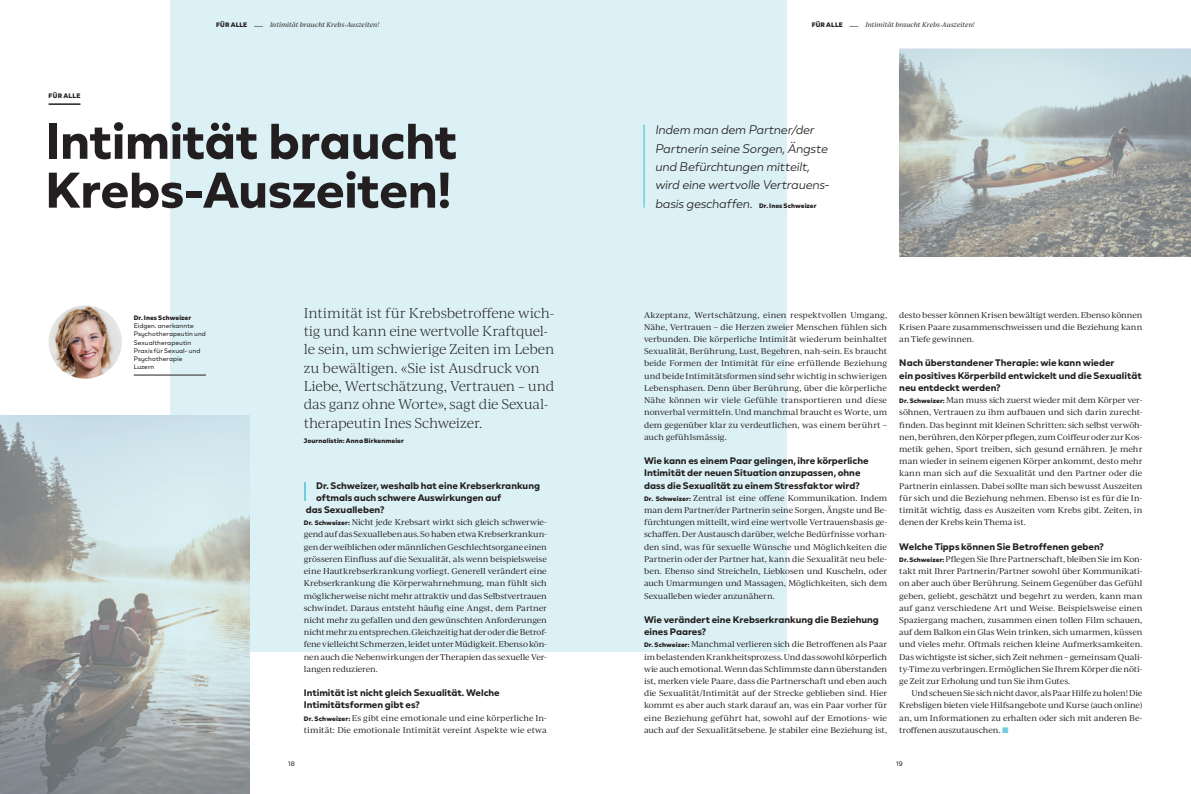
<style>
.page{position:relative;width:1191px;height:794px;background:#fff}
.page>*{position:absolute;margin:0;border:0;box-sizing:border-box;transform-origin:0 0}
.Titel_1{font:700 50px/48.8px "BR Nebula";letter-spacing:-.01em;color:#231f20}
.Intro_Text{font:300 13.5px/18.3px "Ivy Journal";letter-spacing:-.015em;color:#231f20}
.t1{font:italic 300 12.5px/18.3px "BR Nebula";letter-spacing:-.02em;color:#231f20}
.GT_Titel{font:700 9.5px/12.2px "BR Nebula";color:#231f20}
.GT_ohne_Einzug{font:8px/12.2px "Ivy Journal";letter-spacing:-.005em;color:#231f20;text-align:justify}
.GT{font:8px/12.2px "Ivy Journal";letter-spacing:-.015em;color:#231f20;text-align:justify}
.Small_Text{font:6.5px/8.1px "BR Nebula";letter-spacing:.01em;color:#231f20}
.t2{font:italic 6.5px "Ivy Journal";letter-spacing:.005em;color:#231f20}
.Author{font:900 6.5px "BR Nebula";letter-spacing:.01em;color:#231f20}
.Small_Text_Black{font:900 6.5px "BR Nebula";letter-spacing:.015em;color:#231f20}
.Categroy_Heading{font:900 6.5px "BR Nebula";letter-spacing:.035em;color:#231f20}
.s1{font-family:"BR Nebula";font-weight:900;font-style:normal}
.s2{font-family:"BR Nebula";font-style:normal}
.s3{font-family:"BR Nebula";font-weight:900;font-size:6.5px}
.s4{font-weight:900;font-style:normal;font-size:6.5px}
.s5{font-family:"BR Nebula";font-weight:700;color:#72cedd}
</style>
<div class="page">
<div style="left:170px;top:0;width:617px;height:651px;background:#dcf1f5"></div>
<img style="left:899px;top:49px;width:292px;height:207px">
<img style="left:0;top:415px;width:249px;height:379px">
<hr style="left:643px;top:125px;width:2px;height:83px;background:#72cedd">
<hr style="left:134px;top:375px;width:72px;height:1px;background:#231f20">
<img style="left:49px;top:305px;width:73px;height:74px;border-radius:37px">
<hr style="left:49px;top:103px;width:31px;height:2px;background:#231f20">
<svg style="left:304px;top:482px;width:1px;height:19px"></svg>
<p class="t2" style="left:216px;top:20px;width:164px"><span class="s1">FÜR ALLE</span> <span class="s2">—</span> Intimität braucht Krebs-Auszeiten!</p>
<p class="t2" style="left:812px;top:20px;width:164px"><span class="s1">FÜR ALLE</span> <span class="s2">—</span> Intimität braucht Krebs-Auszeiten!</p>
<p class="Categroy_Heading" style="left:49px;top:91px;width:33px">FÜR ALLE</p>
<p class="Titel_1" style="left:45px;top:116px;width:413px">Intimität braucht<br>Krebs-Auszeiten!</p>
<p class="Small_Text_Black" style="left:134px;top:313px;width:59px">Dr. Ines Schweizer</p>
<p class="Small_Text" style="left:134px;top:322px;width:74px">Eidgen. anerkannte<br>Psychotherapeutin und<br>Sexualtherapeutin</p>
<p class="Small_Text" style="left:134px;top:346px;width:68px">Praxis für Sexual- und<br>Psychotherapie</p>
<p class="Small_Text" style="left:134px;top:362px;width:22px">Luzern</p>
<p class="Intro_Text" style="left:304px;top:303px;width:252px">Intimität ist für Krebsbetroffene wich&shy;tig und kann eine wertvolle Kraftquel&shy;le sein, um schwierige Zeiten im Leben zu bewältigen. «Sie ist Ausdruck von Liebe, Wertschätzung, Vertrauen – und das ganz ohne Worte», sagt die Sexual&shy;therapeutin Ines Schweizer.</p>
<p class="Author" style="left:304px;top:436px;width:102px">Journalistin: Anna Birkenmeier</p>
<p class="GT_Titel" style="left:316px;top:479px;width:225px">Dr. Schweizer, weshalb hat eine Krebserkrankung</p>
<p class="GT_Titel" style="left:316px;top:491px;width:186px">oftmals auch schwere Auswirkungen auf</p>
<p class="GT_Titel" style="left:306px;top:503px;width:80px">das Sexualleben?</p>
<p class="GT_ohne_Einzug" style="left:304px;top:516px;width:244px"><span class="s3">Dr. Schweizer:</span> Nicht jede Krebsart wirkt sich gleich schwerwie&shy;gend auf das Sexualleben aus. So haben etwa Krebserkrankun&shy;gen der weiblichen oder männlichen Geschlechtsorgane einen grösseren Einfluss auf die Sexualität, als wenn beispielsweise eine Hautkrebserkrankung vorliegt. Generell verändert eine Krebserkrankung die Körperwahrnehmung, man fühlt sich möglicherweise nicht mehr attraktiv und das Selbstvertrauen schwindet. Daraus entsteht häufig eine Angst, dem Partner nicht mehr zu gefallen und den gewünschten Anforderungen nicht mehr zu entsprechen. Gleichzeitig hat der oder die Betrof&shy;fene vielleicht Schmerzen, leidet unter Müdigkeit. Ebenso kön&shy;nen auch die Nebenwirkungen der Therapien das sexuelle Ver&shy;langen reduzieren.</p>
<p class="GT_Titel" style="left:304px;top:686px;width:197px">Intimität ist nicht gleich Sexualität. Welche<br>Intimitätsformen gibt es?</p>
<p class="GT_ohne_Einzug" style="left:304px;top:711px;width:244px"><span class="s3">Dr. Schweizer:</span> Es gibt eine emotionale und eine körperliche In&shy;timität: Die emotionale Intimität vereint Aspekte wie etwa</p>
<p class="t1" style="left:655px;top:121px;width:176px">Indem man dem Partner/der<br>Partnerin seine Sorgen, Ängste und Befürchtungen mitteilt, wird eine wertvolle Vertrauens&shy;basis geschaffen. <span class="s4">Dr. Ines Schweizer</span></p>
<p class="GT_ohne_Einzug" style="left:644px;top:308px;width:244px">Akzeptanz, Wertschätzung, einen respektvollen Umgang, Nähe, Vertrauen – die Herzen zweier Menschen fühlen sich verbunden. Die körperliche Intimität wiederum beinhaltet Sexualität, Berührung, Lust, Begehren, nah-sein. Es braucht beide Formen der Intimität für eine erfüllende Beziehung und beide Intimitätsformen sind sehr wichtig in schwierigen Lebensphasen. Denn über Berührung, über die körperliche Nähe können wir viele Gefühle transportieren und diese nonverbal vermitteln. Und manchmal braucht es Worte, um dem gegenüber klar zu verdeutlichen, was einem berührt – auch gefühlsmässig.</p>
<p class="GT_Titel" style="left:644px;top:454px;width:226px">Wie kann es einem Paar gelingen, ihre körperliche<br>Intimität der neuen Situation anzupassen, ohne dass die Sexualität zu einem Stressfaktor wird?</p>
<p class="GT_ohne_Einzug" style="left:644px;top:491px;width:244px"><span class="s3">Dr. Schweizer:</span> Zentral ist eine offene Kommunikation. Indem man dem Partner/der Partnerin seine Sorgen, Ängste und Be&shy;fürchtungen mitteilt, wird eine wertvolle Vertrauensbasis ge&shy;schaffen. Der Austausch darüber, welche Bedürfnisse vorhan&shy;den sind, was für sexuelle Wünsche und Möglichkeiten die Partnerin oder der Partner hat, kann die Sexualität neu bele&shy;ben. Ebenso sind Streicheln, Liebkosen und Kuscheln, oder auch Umarmungen und Massagen, Möglichkeiten, sich dem Sexualleben wieder anzunähern.</p>
<p class="GT_Titel" style="left:644px;top:613px;width:236px">Wie verändert eine Krebserkrankung die Beziehung eines Paares?</p>
<p class="GT_ohne_Einzug" style="left:644px;top:638px;width:244px"><span class="s3">Dr. Schweizer:</span> Manchmal verlieren sich die Betroffenen als Paar im belastenden Krankheitsprozess. Und das sowohl körperlich wie auch emotional. Wenn das Schlimmste dann überstanden ist, merken viele Paare, dass die Partnerschaft und eben auch die Sexualität/Intimität auf der Strecke geblieben sind. Hier kommt es aber auch stark darauf an, was ein Paar vorher für eine Beziehung geführt hat, sowohl auf der Emotions- wie auch auf der Sexualitätsebene. Je stabiler eine Beziehung ist,</p>
<p class="GT_ohne_Einzug" style="left:899px;top:308px;width:244px">desto besser können Krisen bewältigt werden. Ebenso können Krisen Paare zusammenschweissen und die Beziehung kann an Tiefe gewinnen.</p>
<p class="GT_Titel" style="left:899px;top:357px;width:244px">Nach überstandener Therapie: wie kann wieder<br>ein positives Körperbild entwickelt und die Sexualität neu entdeckt werden?</p>
<p class="GT_ohne_Einzug" style="left:899px;top:394px;width:245px"><span class="s3">Dr. Schweizer:</span> Man muss sich zuerst wieder mit dem Körper ver&shy;söhnen, Vertrauen zu ihm aufbauen und sich darin zurecht&shy;finden. Das beginnt mit kleinen Schritten: sich selbst verwöh&shy;nen, berühren, den Körper pflegen, zum Coiffeur oder zur Kos&shy;metik gehen, Sport treiben, sich gesund ernähren. Je mehr man wieder in seinem eigenen Körper ankommt, desto mehr kann man sich auf die Sexualität und den Partner oder die Partnerin einlassen. Dabei sollte man sich bewusst Auszeiten für sich und die Beziehung nehmen. Ebenso ist es für die In&shy;timität wichtig, dass es Auszeiten vom Krebs gibt. Zeiten, in denen der Krebs kein Thema ist.</p>
<p class="GT_Titel" style="left:899px;top:540px;width:206px">Welche Tipps können Sie Betroffenen geben?</p>
<p class="GT_ohne_Einzug" style="left:899px;top:552px;width:244px"><span class="s3">Dr. Schweizer:</span> Pflegen Sie Ihre Partnerschaft, bleiben Sie im Kon&shy;takt mit Ihrer Partnerin/Partner sowohl über Kommunikati&shy;on aber auch über Berührung. Seinem Gegenüber das Gefühl geben, geliebt, geschätzt und begehrt zu werden, kann man auf ganz verschiedene Art und Weise. Beispielsweise einen Spaziergang machen, zusammen einen tollen Film schauen, auf dem Balkon ein Glas Wein trinken, sich umarmen, küssen und vieles mehr. Oftmals reichen kleine Aufmerksamkeiten.<br>Das wichtigste ist sicher, sich Zeit nehmen – gemeinsam Quali&shy;ty-Time zu verbringen. Ermöglichen Sie Ihrem Körper die nöti&shy;ge Zeit zur Erholung und tun Sie ihm Gutes.</p>
<p class="GT" style="left:899px;top:687px;width:244px;text-indent:12px">Und scheuen Sie sich nicht davor, als Paar Hilfe zu holen! Die Krebsligen bieten viele Hilfsangebote und Kurse (auch online) an, um Informationen zu erhalten oder sich mit anderen Be&shy;troffenen auszutauschen. <span class="s5">■</span></p>
<p class="Small_Text" style="left:288px;top:759px;width:8px">18</p>
<p class="Small_Text" style="left:896px;top:759px;width:8px">19</p>
</div>
